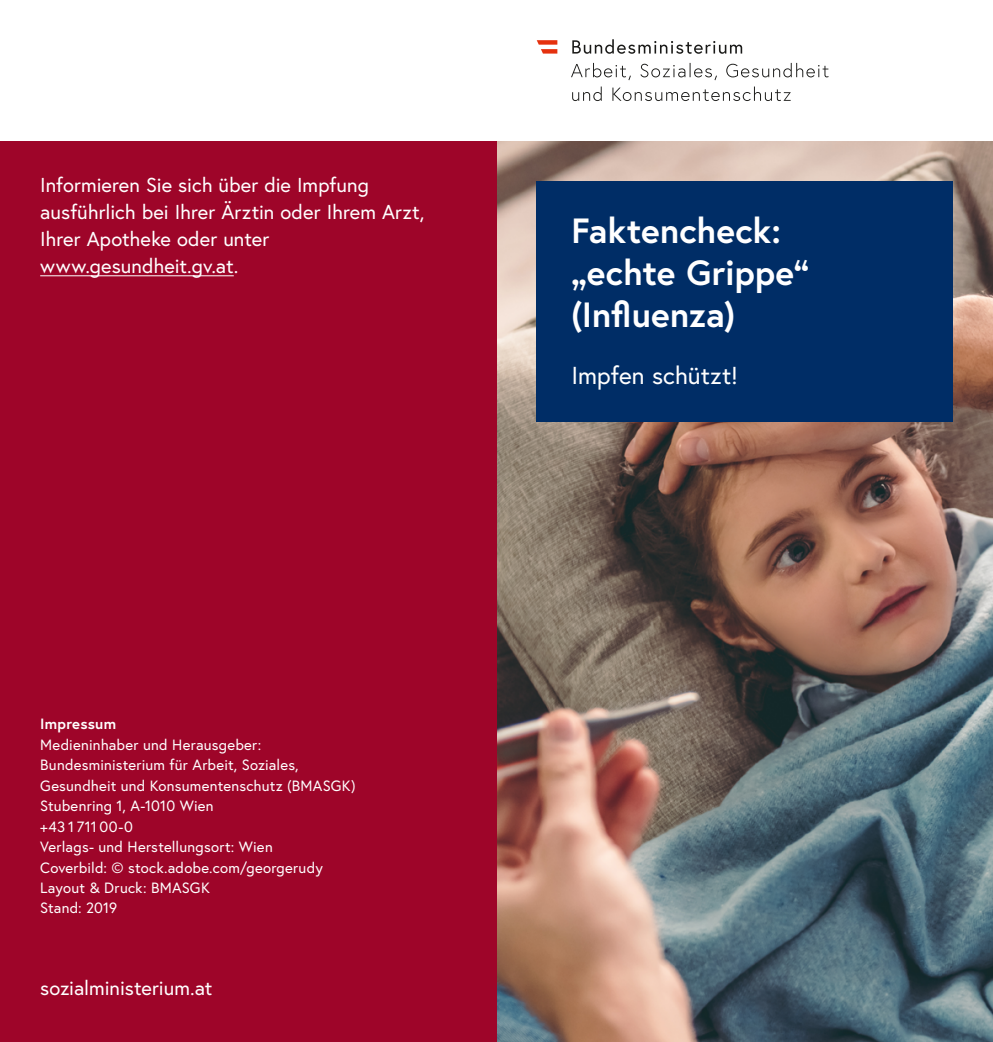
<style>
.page{position:relative;width:993px;height:1042px;background:#fff}
.page>*{position:absolute;margin:0;border:0;box-sizing:border-box;transform-origin:0 0}
.t1{font:700 35px/42px "Europa Austria";letter-spacing:-.005em;color:#fff}
.t2{font:24.5px "Europa Austria";color:#fff}
.p_Rückseite{font:20.12px/27.1px "Europa Austria";color:#fff}
.t3{font:14.88px/20.5px "Europa Austria";letter-spacing:.015em;color:#fff}
.t4{font:700 14.88px "Europa Austria";letter-spacing:.015em;color:#fff}
</style>
<div class="page">
<img style="left:496px;top:141px;width:496px;height:901px">
<div style="left:0;top:141px;width:496px;height:901px;background:#9e0529"></div>
<svg style="left:572px;top:87px;width:218px;height:14px"></svg>
<svg style="left:571px;top:63px;width:257px;height:17px"></svg>
<svg style="left:572px;top:39px;width:170px;height:15px"></svg>
<svg style="left:536px;top:40px;width:21px;height:14px"></svg>
<hr style="left:40px;top:275px;width:194px;height:1px;background:#fff">
<div style="left:536px;top:181px;width:416px;height:240px;background:#002d66"></div>
<p class="p_Rückseite" style="left:40px;top:171px;width:385px">Informieren Sie sich über die Impfung ausführlich bei Ihrer Ärztin oder Ihrem Arzt, Ihrer Apotheke oder unter www.gesundheit.gv.at.</p>
<p class="t4" style="left:40px;top:714px;width:77px">Impressum</p>
<p class="t3" style="left:40px;top:734px;width:317px">Medieninhaber und Herausgeber:<br>Bundesministerium für Arbeit, Soziales,<br>Gesundheit und Konsumentenschutz (BMASGK)<br>Stubenring 1, A-1010 Wien<br>+43 1 711 00-0<br>Verlags- und Herstellungsort: Wien<br>Coverbild: © stock.adobe.com/georgerudy<br>Layout &amp; Druck: BMASGK<br>Stand: 2019</p>
<p class="p_Rückseite" style="left:40px;top:974px;width:174px">sozialministerium.at</p>
<h1 class="t1" style="left:571px;top:209px;width:239px">Faktencheck: „echte Grippe“ (Influenza)</h1>
<h2 class="t2" style="left:571px;top:360px;width:168px">Impfen schützt!</h2>
</div>
